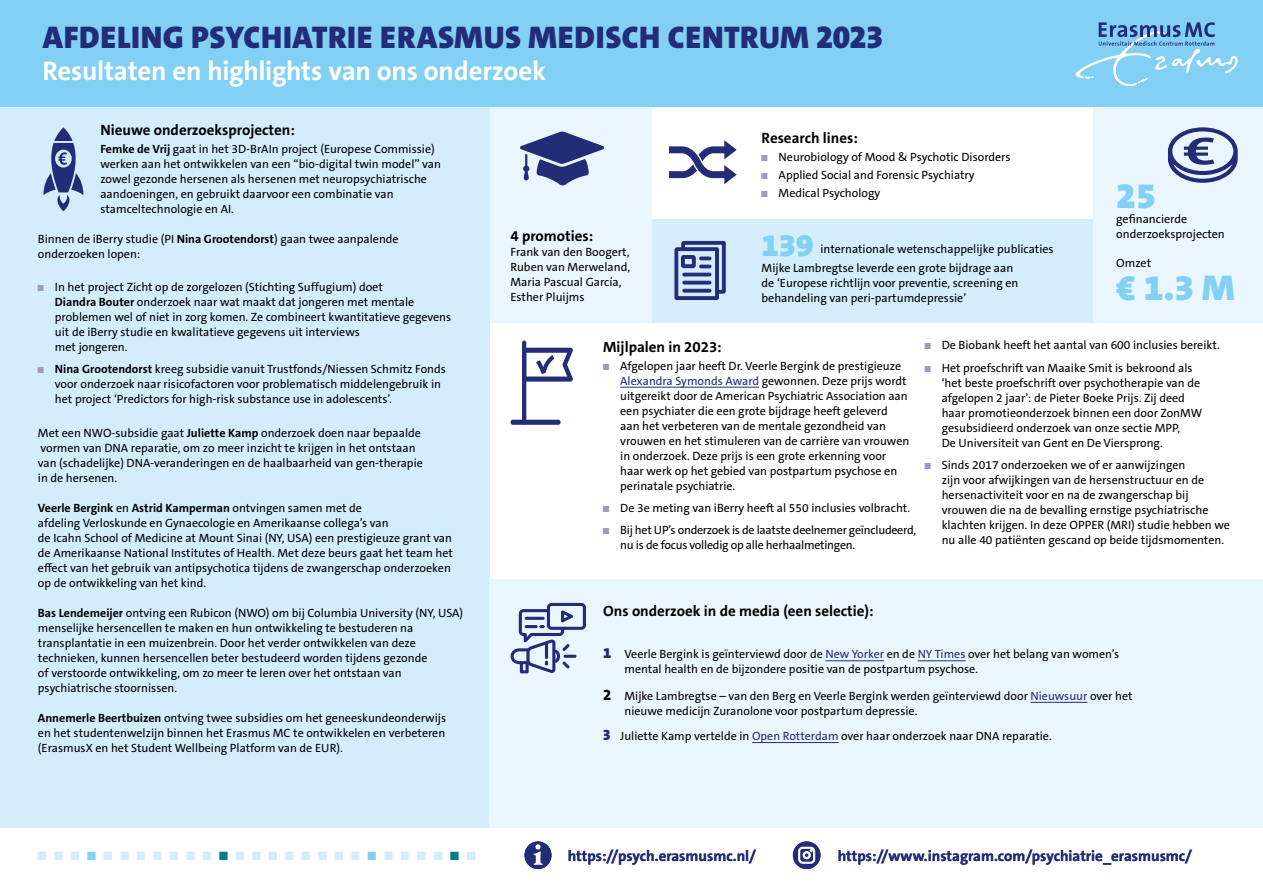
<style>
.page{position:relative;width:1263px;height:893px;background:#fff}
.page>*{position:absolute;margin:0;border:0;box-sizing:border-box;transform-origin:0 0}
.t1{font:900 36px "The Sans C5";color:#83d0f5}
.Titel{font:900 31.5px "The Sans C5";letter-spacing:.02em;color:#232c77}
.body{font:900 31.5px "The Sans C5";color:#83d0f5}
.Titel-2{font:700 27px "The Sans C5";letter-spacing:-.01em;color:#fff}
.subkop{font:700 15px "The Sans C5";color:#000}
.t2{font:700 15px "The Sans C5";color:#232c77}
.body-2{font:12px/15px "The Sans C5";color:#000}
.body-3{font:12px/15px "The Sans C5";letter-spacing:-.02em;color:#000}
.body-4{font:8.25px "Erasmus Block";color:#d4edfc}
.s1{font-weight:700}
.s2{font-family:"Erasmus Block";font-size:6px;color:#9d9bc6}
.s3{color:#232c77}
.s4{font-weight:900;font-size:15px;color:#232c77}
.s5{font-weight:800;font-size:15px}
.s6{color:#83d0f5}
.s7{color:#007e80}
</style>
<div class="page">
<div style="left:642px;top:220px;width:452px;height:103px;background:#d4edfc"></div>
<div style="left:489px;top:97px;width:162px;height:226px;background:#eaf6fe"></div>
<div style="left:0;top:106px;width:489px;height:722px;background:#d4edfc"></div>
<div style="left:1094px;top:103px;width:169px;height:220px;background:#eaf6fe"></div>
<div style="left:489px;top:580px;width:774px;height:248px;background:#eaf6fe"></div>
<svg style="left:511px;top:603px;width:75px;height:70px"></svg>
<hr style="left:825px;top:660px;width:59px;height:1px;background:#232c77">
<hr style="left:918px;top:660px;width:47px;height:1px;background:#232c77">
<hr style="left:1030px;top:702px;width:57px;height:1px;background:#232c77">
<hr style="left:752px;top:742px;width:87px;height:1px;background:#232c77">
<hr style="left:522px;top:340px;width:4px;height:85px;background:#232c77;border-radius:2px">
<div style="left:511px;top:420px;width:50px;height:5px;background:#232c77;border-radius:2px"></div>
<svg style="left:526px;top:348px;width:47px;height:34px"></svg>
<hr style="left:620px;top:387px;width:139px;height:1px;background:#232c77">
<div style="left:0;top:0;width:1263px;height:106px;background:#83d0f5"></div>
<svg style="left:1075px;top:22px;width:163px;height:64px"></svg>
<svg style="left:669px;top:140px;width:68px;height:44px"></svg>
<svg style="left:674px;top:241px;width:52px;height:59px"></svg>
<svg style="left:43px;top:127px;width:40px;height:84px"></svg>
<svg style="left:1168px;top:127px;width:70px;height:56px"></svg>
<svg style="left:520px;top:131px;width:84px;height:55px"></svg>
<div style="left:524px;top:841px;width:27px;height:28px;background:#232c77;border-radius:50%"></div>
<svg style="left:534px;top:844px;width:9px;height:21px"></svg>
<div style="left:793px;top:841px;width:27px;height:28px;background:#232c77;border-radius:50%"></div>
<svg style="left:798px;top:847px;width:17px;height:17px"></svg>
<h1 class="Titel" style="left:43px;top:17px;width:842px">AFDELING PSYCHIATRIE ERASMUS MEDISCH CENTRUM 2023</h1>
<h1 class="Titel-2" style="left:43px;top:53px;width:505px">Resultaten en highlights van ons onderzoek</h1>
<p class="subkop" style="left:100px;top:121px;width:196px">Nieuwe onderzoeksprojecten:</p>
<p class="body-2" style="left:100px;top:141px;width:342px"><span class="s1">Femke de Vrij</span> gaat in het 3D-BrAIn project (Europese Commissie) werken aan het ontwikkelen van een “bio-digital twin model” van zowel gezonde hersenen als hersenen met neuropsychiatrische aandoeningen, en gebruikt daarvoor een combinatie van stamceltechnologie en AI.</p>
<p class="body-2" style="left:38px;top:231px;width:362px">Binnen de iBerry studie (PI <span class="s1">Nina Grootendorst</span>) gaan twee aanpalende onderzoeken lopen:</p>
<p class="body-2" style="left:55px;top:279px;width:398px;text-indent:-17px"><span class="s2">A</span> In het project Zicht op de zorgelozen (Stichting Suffugium) doet<br><span class="s1">Diandra Bouter</span> onderzoek naar wat maakt dat jongeren met mentale problemen wel of niet in zorg komen. Ze combineert kwantitatieve gegevens uit de iBerry studie en kwalitatieve gegevens uit interviews<br>met jongeren.</p>
<p class="body-2" style="left:55px;top:361px;width:392px;text-indent:-17px"><span class="s2">A</span> <span class="s1">Nina Grootendorst</span> kreeg subsidie vanuit Trustfonds/Niessen Schmitz Fonds voor onderzoek naar risicofactoren voor problematisch middelengebruik in het project ‘Predictors for high-risk substance use in adolescents’.</p>
<p class="body-2" style="left:38px;top:426px;width:386px">Met een NWO-subsidie gaat <span class="s1">Juliette Kamp</span> onderzoek doen naar bepaalde vormen van DNA reparatie, om zo meer inzicht te krijgen in het ontstaan van (schadelijke) DNA-veranderingen en de haalbaarheid van gen-therapie in de hersenen.</p>
<p class="body-2" style="left:38px;top:501px;width:417px"><span class="s1">Veerle Bergink</span> en <span class="s1">Astrid Kamperman</span> ontvingen samen met de<br>afdeling Verloskunde en Gynaecologie en Amerikaanse collega’s van<br>de Icahn School of Medicine at Mount Sinai (NY, USA) een prestigieuze grant van de Amerikaanse National Institutes of Health. Met deze beurs gaat het team het effect van het gebruik van antipsychotica tijdens de zwangerschap onderzoeken op de ontwikkeling van het kind.</p>
<p class="body-2" style="left:38px;top:606px;width:427px"><span class="s1">Bas Lendemeijer</span> ontving een Rubicon (NWO) om bij Columbia University (NY, USA) menselijke hersencellen te maken en hun ontwikkeling te bestuderen na transplantatie in een muizenbrein. Door het verder ontwikkelen van deze technieken, kunnen hersencellen beter bestudeerd worden tijdens gezonde<br>of verstoorde ontwikkeling, om zo meer te leren over het ontstaan van psychiatrische stoornissen.</p>
<p class="body-2" style="left:38px;top:711px;width:410px;text-align:justify"><span class="s1">Annemerle Beertbuizen</span> ontving twee subsidies om het geneeskundeonderwijs en het studentenwelzijn binnen het Erasmus MC te ontwikkelen en verbeteren (ErasmusX en het Student Wellbeing Platform van de EUR).</p>
<p class="subkop" style="left:510px;top:226px;width:84px">4 promoties:</p>
<p class="body-2" style="left:510px;top:245px;width:121px">Frank van den Boogert,<br>Ruben van Merweland,<br>Maria Pascual García,<br>Esther Pluijms</p>
<p class="subkop" style="left:762px;top:128px;width:98px">Research lines:</p>
<p class="body-2" style="left:762px;top:149px;width:250px"><span class="s2">A</span> Neurobiology of Mood &amp; Psychotic Disorders</p>
<p class="body-2" style="left:762px;top:167px;width:215px"><span class="s2">A</span> Applied Social and Forensic Psychiatry</p>
<p class="body-2" style="left:762px;top:185px;width:120px"><span class="s2">A</span> Medical Psychology</p>
<p class="body" style="left:762px;top:225px;width:53px">139</p>
<p class="body-2" style="left:820px;top:242px;width:235px">internationale wetenschappelijke publicaties</p>
<p class="body-2" style="left:762px;top:261px;width:258px">Mijke Lambregtse leverde een grote bijdrage aan de ‘Europese richtlijn voor preventie, screening en behandeling van peri-partumdepressie’</p>
<p class="t1" style="left:1116px;top:173px;width:41px">25</p>
<p class="body-2" style="left:1116px;top:211px;width:110px">gefinancierde onderzoeksprojecten</p>
<p class="body-2" style="left:1116px;top:256px;width:36px">Omzet</p>
<p class="t1" style="left:1116px;top:265px;width:120px">€ 1.3 M</p>
<p class="subkop" style="left:603px;top:337px;width:120px">Mijlpalen in 2023:</p>
<p class="body-2" style="left:620px;top:358px;width:291px;text-indent:-17px"><span class="s2">A</span> Afgelopen jaar heeft Dr. Veerle Bergink de prestigieuze <span class="s3">Alexandra Symonds Award</span> gewonnen. Deze prijs wordt uitgereikt door de American Psychiatric Association aan een psychiater die een grote bijdrage heeft geleverd aan het verbeteren van de mentale gezondheid van vrouwen en het stimuleren van de carrière van vrouwen in onderzoek. Deze prijs is een grote erkenning voor haar werk op het gebied van postpartum psychose en perinatale psychiatrie.</p>
<p class="body-2" style="left:603px;top:500px;width:308px"><span class="s2">A</span> De 3e meting van iBerry heeft al 550 inclusies volbracht.</p>
<p class="body-3" style="left:620px;top:523px;width:297px;text-indent:-17px"><span class="s2">A</span> Bij het UP’s onderzoek is de laatste deelnemer geïncludeerd, nu is de focus volledig op alle herhaalmetingen.</p>
<p class="body-2" style="left:925px;top:338px;width:296px"><span class="s2">A</span> De Biobank heeft het aantal van 600 inclusies bereikt.</p>
<p class="body-2" style="left:942px;top:360px;width:262px;text-indent:-17px"><span class="s2">A</span> Het proefschrift van Maaike Smit is bekroond als ‘het beste proefschrift over psychotherapie van de afgelopen 2 jaar’: de Pieter Boeke Prijs. Zij deed haar promotieonderzoek binnen een door ZonMW gesubsidieerd onderzoek van onze sectie MPP,<br>De Universiteit van Gent en De Viersprong.</p>
<p class="body-2" style="left:942px;top:457px;width:290px;text-indent:-17px"><span class="s2">A</span> Sinds 2017 onderzoeken we of er aanwijzingen<br>zijn voor afwijkingen van de hersenstructuur en de hersenactiviteit voor en na de zwangerschap bij vrouwen die na de bevalling ernstige psychiatrische klachten krijgen. In deze OPPER (MRI) studie hebben we nu alle 40 patiënten gescand op beide tijdsmomenten.</p>
<p class="subkop" style="left:603px;top:601px;width:272px">Ons onderzoek in de media (een selectie):</p>
<p class="body-2" style="left:624px;top:647px;width:496px;text-indent:-21px"><span class="s4">1</span> Veerle Bergink is geïnterviewd door de <span class="s3">New Yorker</span> en de <span class="s3">NY Times</span> over het belang van women’s mental health en de bijzondere positie van de postpartum psychose.</p>
<p class="body-2" style="left:624px;top:688px;width:510px;text-indent:-21px"><span class="s5">2</span> Mijke Lambregtse – van den Berg en Veerle Bergink werden geïnterviewd door <span class="s3">Nieuwsuur</span> over het nieuwe medicijn Zuranolone voor postpartum depressie.</p>
<p class="body-2" style="left:603px;top:728px;width:450px"><span class="s4">3</span> Juliette Kamp vertelde in <span class="s3">Open Rotterdam</span> over haar onderzoek naar DNA reparatie.</p>
<p class="body-4" style="left:38px;top:853px;width:439px">A A A <span class="s6">A</span> A A A A A A A <span class="s7">A</span> A A A A A A A A <span class="s6">A</span> A A A A <span class="s7">A</span> A</p>
<p class="t2" style="left:568px;top:846px;width:190px">https://psych.erasmusmc.nl/</p>
<p class="t2" style="left:838px;top:846px;width:356px">https://www.instagram.com/psychiatrie_erasmusmc/</p>
</div>
